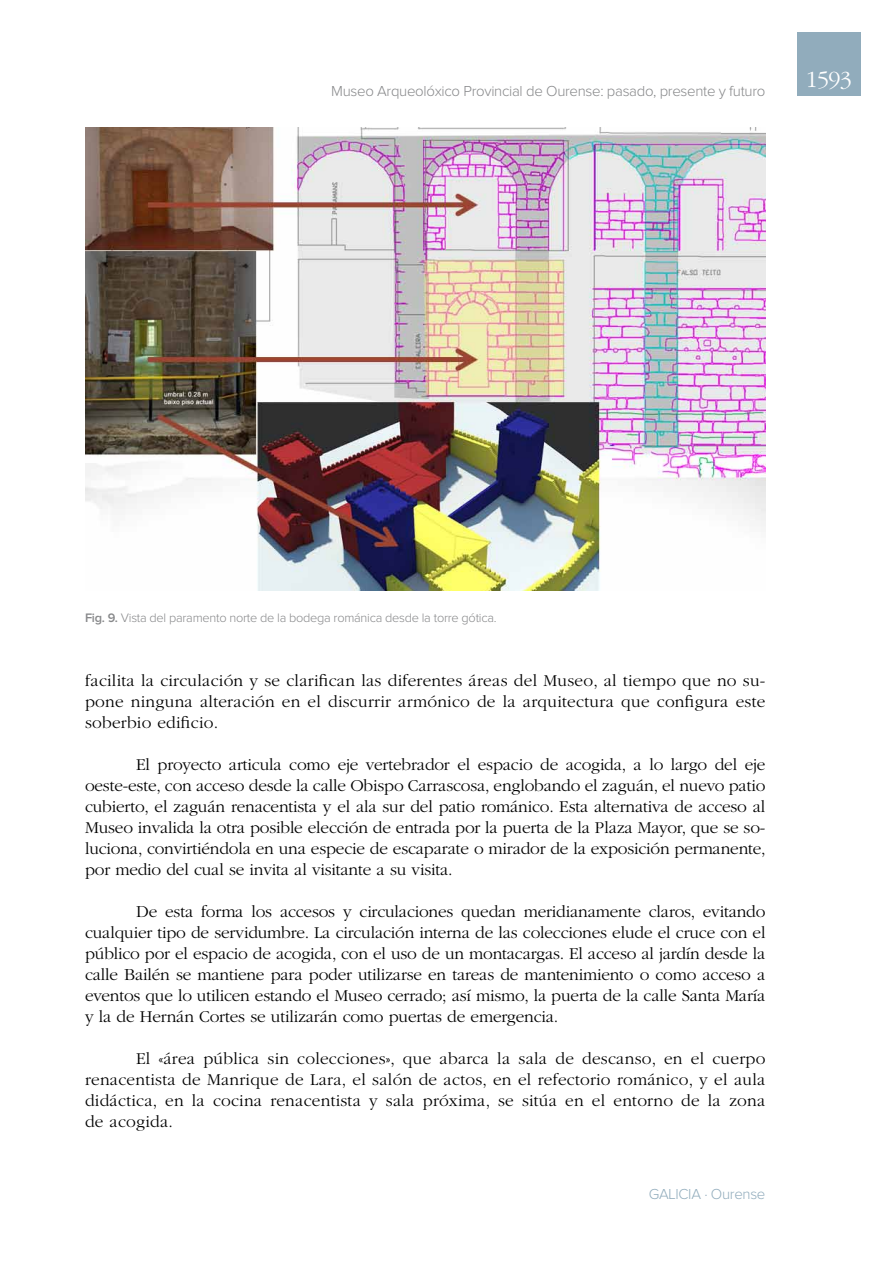
<style>
.page{position:relative;width:893px;height:1263px;background:#fff}
.page>*{position:absolute;margin:0;border:0;box-sizing:border-box;transform-origin:0 0}
.t1{font:300 24px "ITC Garamond Std";color:#fff}
.t2{font:300 17.25px/21px "ITC Garamond Std";letter-spacing:.005em;color:#000;text-align:justify}
.t3{font:300 15px "Proxima Nova";letter-spacing:-.02em;color:#87888a}
.t4{font:300 15px "Proxima Nova";letter-spacing:-.02em;color:#91acbc}
.t5{font:300 12.75px "Proxima Nova";letter-spacing:-.02em;color:#87888a}
.s1{font-weight:600}
</style>
<div class="page">
<div style="left:797px;top:32px;width:64px;height:64px;background:#91acbc"></div>
<img style="left:85px;top:128px;width:680px;height:463px">
<p class="t3" style="left:331px;top:84px;width:436px">Museo Arqueolóxico Provincial de Ourense: pasado, presente y futuro</p>
<h1 class="t1" style="left:806px;top:67px;width:47px">1593</h1>
<p class="t5" style="left:85px;top:612px;width:413px"><span class="s1">Fig. 9.</span> Vista del paramento norte de la bodega románica desde la torre gótica.</p>
<p class="t2" style="left:85px;top:671px;width:682px">facilita la circulación y se clarifican las diferentes áreas del Museo, al tiempo que no su&shy;pone ninguna alteración en el discurrir armónico de la arquitectura que configura este soberbio edificio.</p>
<p class="t2" style="left:85px;top:755px;width:682px;text-indent:51px">El proyecto articula como eje vertebrador el espacio de acogida, a lo largo del eje oeste-este, con acceso desde la calle Obispo Carrascosa, englobando el zaguán, el nuevo patio cubierto, el zaguán renacentista y el ala sur del patio románico. Esta alternativa de acceso al Museo invalida la otra posible elección de entrada por la puerta de la Plaza Mayor, que se so&shy;luciona, convirtiéndola en una especie de escaparate o mirador de la exposición permanente, por medio del cual se invita al visitante a su visita.</p>
<p class="t2" style="left:85px;top:902px;width:682px;text-indent:51px">De esta forma los accesos y circulaciones quedan meridianamente claros, evitando cualquier tipo de servidumbre. La circulación interna de las colecciones elude el cruce con el público por el espacio de acogida, con el uso de un montacargas. El acceso al jardín desde la calle Bailén se mantiene para poder utilizarse en tareas de mantenimiento o como acceso a eventos que lo utilicen estando el Museo cerrado; así mismo, la puerta de la calle Santa María y la de Hernán Cortes se utilizarán como puertas de emergencia.</p>
<p class="t2" style="left:85px;top:1049px;width:682px;text-indent:51px">El «área pública sin colecciones», que abarca la sala de descanso, en el cuerpo renacentista de Manrique de Lara, el salón de actos, en el refectorio románico, y el aula didáctica, en la cocina renacentista y sala próxima, se sitúa en el entorno de la zona de acogida.</p>
<p class="t4" style="left:649px;top:1187px;width:118px">GALICIA · Ourense</p>
</div>
